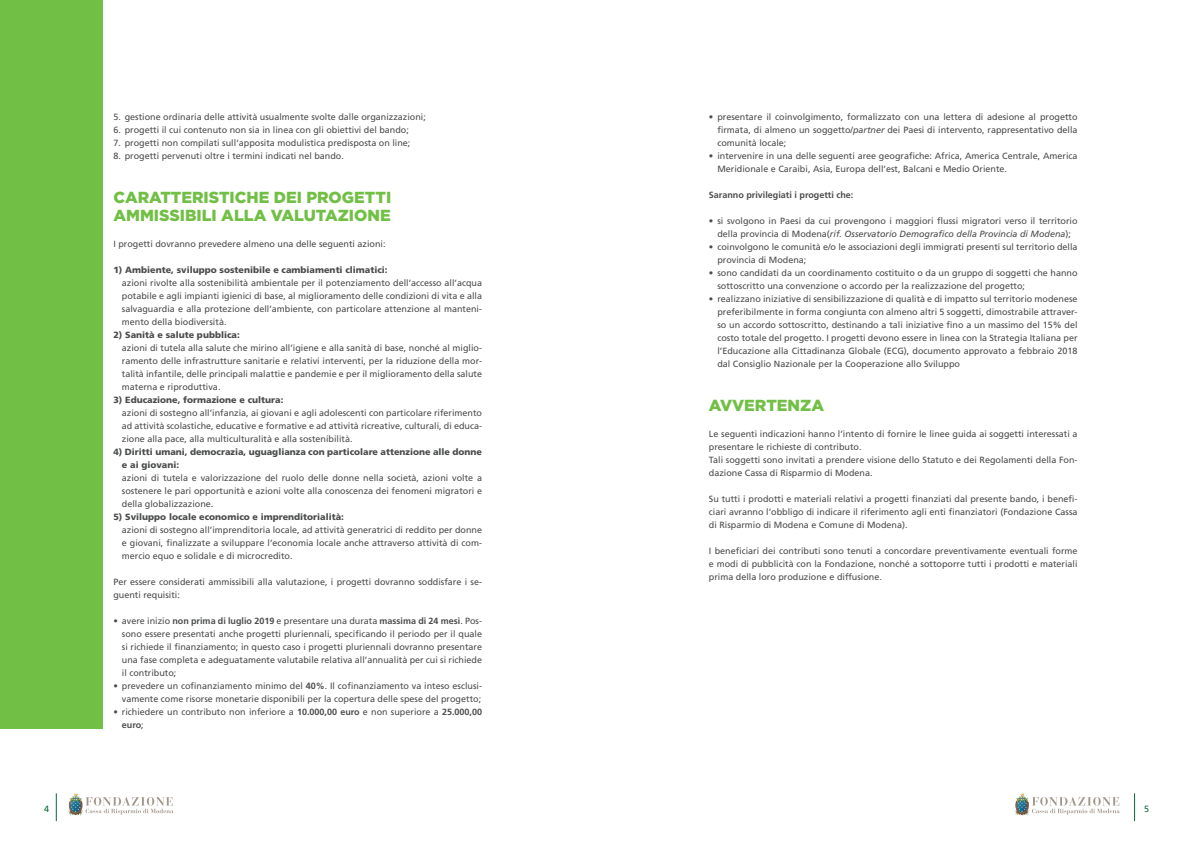
<style>
.page{position:relative;width:1191px;height:842px;background:#fff}
.page>*{position:absolute;margin:0;border:0;box-sizing:border-box;transform-origin:0 0}
.Titolo_16{font:900 16px/18px "Gotham";color:#71bf44}
.testo_9_13{font:9px/13px "Frutiger";color:#4b4c4d;text-align:justify}
.testo_9_13-2{font:900 9px "Frutiger";color:#4b4c4d}
.testo_9_13-3{font:700 9px "Frutiger";color:#4b4c4d}
.t1{font:9px "Frutiger";color:#0c6638}
.s1{font-weight:700}
.s2{font-style:italic}
</style>
<div class="page">
<svg style="left:1134px;top:793px;width:1px;height:28px"></svg>
<svg style="left:1032px;top:797px;width:87px;height:18px"></svg>
<svg style="left:1020px;top:793px;width:5px;height:3px"></svg>
<svg style="left:56px;top:793px;width:1px;height:28px"></svg>
<svg style="left:86px;top:797px;width:87px;height:18px"></svg>
<svg style="left:73px;top:793px;width:6px;height:3px"></svg>
<div style="left:0;top:0;width:102px;height:729px;background:#71bf44"></div>
<p class="testo_9_13" style="left:113px;top:111px;width:314px">5. gestione ordinaria delle attività usualmente svolte dalle organizzazioni;</p>
<p class="testo_9_13" style="left:113px;top:124px;width:297px">6. progetti il cui contenuto non sia in linea con gli obiettivi del bando;</p>
<p class="testo_9_13" style="left:113px;top:137px;width:298px">7. progetti non compilati sull’apposita modulistica predisposta on line;</p>
<p class="testo_9_13" style="left:113px;top:150px;width:232px">8. progetti pervenuti oltre i termini indicati nel bando.</p>
<p class="Titolo_16" style="left:113px;top:188px;width:279px">CARATTERISTICHE DEI PROGETTI<br>AMMISSIBILI ALLA VALUTAZIONE</p>
<p class="testo_9_13" style="left:113px;top:238px;width:274px">I progetti dovranno prevedere almeno una delle seguenti azioni:</p>
<p class="testo_9_13-2" style="left:113px;top:265px;width:276px">1) Ambiente, sviluppo sostenibile e cambiamenti climatici:</p>
<p class="testo_9_13" style="left:122px;top:277px;width:362px">azioni rivolte alla sostenibilità ambientale per il potenziamento dell’accesso all’acqua potabile e agli impianti igienici di base, al miglioramento delle condizioni di vita e alla salvaguardia e alla protezione dell’ambiente, con particolare attenzione al manteni&shy;mento della biodiversità.</p>
<p class="testo_9_13-2" style="left:113px;top:330px;width:128px">2) Sanità e salute pubblica:</p>
<p class="testo_9_13" style="left:122px;top:342px;width:362px">azioni di tutela alla salute che mirino all’igiene e alla sanità di base, nonché al miglio&shy;ramento delle infrastrutture sanitarie e relativi interventi, per la riduzione della mor&shy;talità infantile, delle principali malattie e pandemie e per il miglioramento della salute materna e riproduttiva.</p>
<p class="testo_9_13-2" style="left:113px;top:395px;width:172px">3) Educazione, formazione e cultura:</p>
<p class="testo_9_13" style="left:122px;top:407px;width:362px">azioni di sostegno all’infanzia, ai giovani e agli adolescenti con particolare riferimento ad attività scolastiche, educative e formative e ad attività ricreative, culturali, di educa&shy;zione alla pace, alla multiculturalità e alla sostenibilità.</p>
<p class="testo_9_13-2" style="left:113px;top:447px;width:370px">4) Diritti umani, democrazia, uguaglianza con particolare attenzione alle donne</p>
<p class="testo_9_13-2" style="left:122px;top:460px;width:59px">e ai giovani:</p>
<p class="testo_9_13" style="left:122px;top:472px;width:361px">azioni di tutela e valorizzazione del ruolo delle donne nella società, azioni volte a sostenere le pari opportunità e azioni volte alla conoscenza dei fenomeni migratori e della globalizzazione.</p>
<p class="testo_9_13-2" style="left:113px;top:512px;width:232px">5) Sviluppo locale economico e imprenditorialità:</p>
<p class="testo_9_13" style="left:122px;top:524px;width:362px">azioni di sostegno all’imprenditoria locale, ad attività generatrici di reddito per donne e giovani, finalizzate a sviluppare l’economia locale anche attraverso attività di com&shy;mercio equo e solidale e di microcredito.</p>
<p class="testo_9_13" style="left:113px;top:576px;width:370px">Per essere considerati ammissibili alla valutazione, i progetti dovranno soddisfare i se&shy;guenti requisiti:</p>
<p class="testo_9_13" style="left:122px;top:615px;width:362px;text-indent:-9px">• avere inizio <span class="s1">non prima di luglio 2019</span> e presentare una durata <span class="s1">massima di 24 mesi</span>. Pos&shy;sono essere presentati anche progetti pluriennali, specificando il periodo per il quale si richiede il finanziamento; in questo caso i progetti pluriennali dovranno presentare una fase completa e adeguatamente valutabile relativa all’annualità per cui si richiede il contributo;</p>
<p class="testo_9_13" style="left:113px;top:680px;width:370px;text-align:right">• prevedere un cofinanziamento minimo del <span class="s1">40%</span>. Il cofinanziamento va inteso esclusi&shy;vamente come risorse monetarie disponibili per la copertura delle spese del progetto;</p>
<p class="testo_9_13" style="left:122px;top:706px;width:361px;text-indent:-9px">• richiedere un contributo non inferiore a <span class="s1">10.000,00 euro</span> e non superiore a <span class="s1">25.000,00 euro</span>;</p>
<p class="testo_9_13" style="left:717px;top:111px;width:362px;text-indent:-9px">• presentare il coinvolgimento, formalizzato con una lettera di adesione al progetto firmata, di almeno un soggetto/<span class="s2">partner</span> dei Paesi di intervento, rappresentativo della comunità locale;</p>
<p class="testo_9_13" style="left:717px;top:150px;width:362px;text-indent:-9px">• intervenire in una delle seguenti aree geografiche: Africa, America Centrale, America<br>Meridionale e Caraibi, Asia, Europa dell’est, Balcani e Medio Oriente.</p>
<p class="testo_9_13-3" style="left:709px;top:190px;width:146px">Saranno privilegiati i progetti che:</p>
<p class="testo_9_13" style="left:709px;top:215px;width:370px;text-align:center">• si svolgono in Paesi da cui provengono i maggiori flussi migratori verso il territorio della provincia di Modena(<span class="s2">rif. Osservatorio Demografico della Provincia di Modena</span>);</p>
<p class="testo_9_13" style="left:717px;top:241px;width:362px;text-indent:-9px">• coinvolgono le comunità e/o le associazioni degli immigrati presenti sul territorio della provincia di Modena;</p>
<p class="testo_9_13" style="left:717px;top:267px;width:361px;text-indent:-9px">• sono candidati da un coordinamento costituito o da un gruppo di soggetti che hanno sottoscritto una convenzione o accordo per la realizzazione del progetto;</p>
<p class="testo_9_13" style="left:717px;top:293px;width:362px;text-indent:-9px">• realizzano iniziative di sensibilizzazione di qualità e di impatto sul territorio modenese preferibilmente in forma congiunta con almeno altri 5 soggetti, dimostrabile attraver&shy;so un accordo sottoscritto, destinando a tali iniziative fino a un massimo del 15% del costo totale del progetto. I progetti devono essere in linea con la Strategia Italiana per l’Educazione alla Cittadinanza Globale (ECG), documento approvato a febbraio 2018 dal Consiglio Nazionale per la Cooperazione allo Sviluppo</p>
<p class="Titolo_16" style="left:709px;top:396px;width:117px">AVVERTENZA</p>
<p class="testo_9_13" style="left:709px;top:428px;width:370px">Le seguenti indicazioni hanno l’intento di fornire le linee guida ai soggetti interessati a presentare le richieste di contributo.</p>
<p class="testo_9_13" style="left:709px;top:454px;width:370px">Tali soggetti sono invitati a prendere visione dello Statuto e dei Regolamenti della Fon&shy;dazione Cassa di Risparmio di Modena.</p>
<p class="testo_9_13" style="left:709px;top:493px;width:370px">Su tutti i prodotti e materiali relativi a progetti finanziati dal presente bando, i benefi&shy;ciari avranno l’obbligo di indicare il riferimento agli enti finanziatori (Fondazione Cassa di Risparmio di Modena e Comune di Modena).</p>
<p class="testo_9_13" style="left:709px;top:545px;width:370px">I beneficiari dei contributi sono tenuti a concordare preventivamente eventuali forme e modi di pubblicità con la Fondazione, nonché a sottoporre tutti i prodotti e materiali prima della loro produzione e diffusione.</p>
<p class="t1" style="left:44px;top:804px;width:7px">4</p>
<p class="t1" style="left:1144px;top:804px;width:7px">5</p>
</div>
